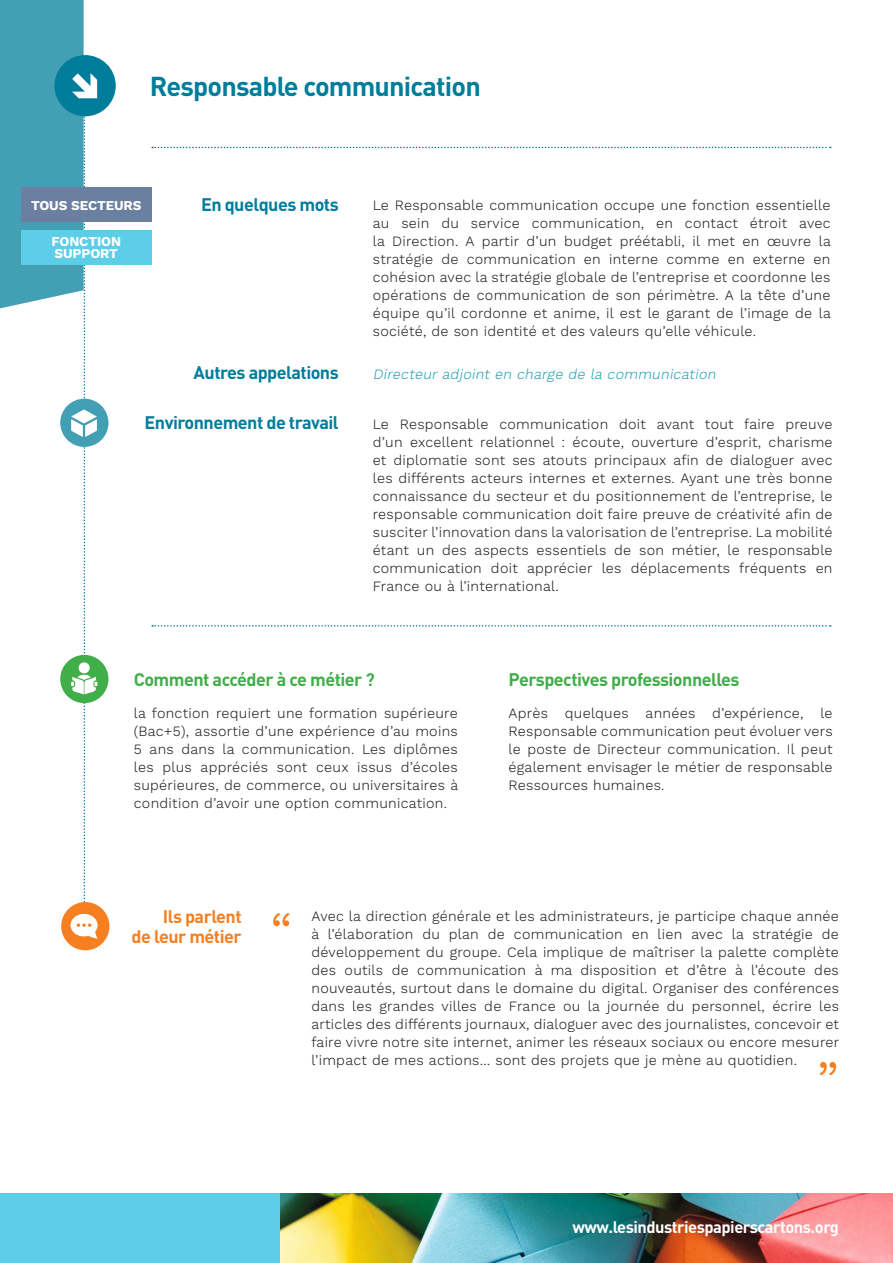
<style>
.page{position:relative;width:893px;height:1263px;background:#fff}
.page>*{position:absolute;margin:0;border:0;box-sizing:border-box;transform-origin:0 0}
.t1{font:300 60px "Work Sans";color:#f67f21}
.t2{font:700 27px "DINOT";letter-spacing:-.03em;color:#007d9b}
.t3{font:700 18px "DINOT";letter-spacing:-.03em;color:#007d9b}
.t4{font:700 18px "DINOT";letter-spacing:-.03em;color:#40ae49}
.t5{font:700 18px "DINOT";letter-spacing:-.03em;color:#f67f21}
.t6{font:700 16.5px "DINOT";letter-spacing:-.03em;color:#fff}
.t7{font:300 14.25px/18px "Work Sans";letter-spacing:.02em;color:#231f20;text-align:justify}
.t8{font:italic 300 14.25px "Work Sans";color:#20a1b2}
.t9{font:700 13.5px/12px "Work Sans";letter-spacing:-.01em;color:#fff}
</style>
<div class="page">
<div style="left:21px;top:188px;width:130px;height:34px;background:#6b7fa0"></div>
<div style="left:21px;top:230px;width:130px;height:34px;background:#5ccee8"></div>
<div style="left:54px;top:55px;width:62px;height:61px;background:#007d9b;border-radius:50%"></div>
<div style="left:0;top:1193px;width:893px;height:70px;background:#5ccee8"></div>
<img style="left:281px;top:1193px;width:612px;height:70px">
<div style="left:60px;top:655px;width:48px;height:48px;background:#40ae49;border-radius:50%"></div>
<div style="left:61px;top:902px;width:48px;height:48px;background:#f67f21;border-radius:50%"></div>
<div style="left:60px;top:399px;width:48px;height:48px;background:#43a0b4;border-radius:50%"></div>
<svg style="left:0;top:0;width:98px;height:939px"></svg>
<svg style="left:152px;top:147px;width:679px;height:1px"></svg>
<svg style="left:152px;top:625px;width:679px;height:2px"></svg>
<p class="t2" style="left:150px;top:67px;width:333px">Responsable communication</p>
<p class="t3" style="left:201px;top:192px;width:139px">En quelques mots</p>
<p class="t7" style="left:373px;top:197px;width:460px">Le Responsable communication occupe une fonction essentielle au sein du service communication, en contact étroit avec la Direction. A partir d’un budget préétabli, il met en œuvre la stratégie de communication en interne comme en externe en cohésion avec la stratégie globale de l’entreprise et coordonne les opérations de communication de son périmètre. A la tête d’une équipe qu’il cordonne et anime, il est le garant de l’image de la société, de son identité et des valeurs qu’elle véhicule.</p>
<p class="t3" style="left:194px;top:361px;width:147px">Autres appelations</p>
<p class="t8" style="left:373px;top:366px;width:348px">Directeur adjoint en charge de la communication</p>
<p class="t3" style="left:145px;top:410px;width:196px">Environnement de travail</p>
<p class="t7" style="left:373px;top:416px;width:461px">Le Responsable communication doit avant tout faire preuve d’un excellent relationnel : écoute, ouverture d’esprit, charisme et diplomatie sont ses atouts principaux afin de dialoguer avec les différents acteurs internes et externes. Ayant une très bonne connaissance du secteur et du positionnement de l’entreprise, le responsable communication doit faire preuve de créativité afin de susciter l’innovation dans la valorisation de l’entreprise. La mobilité étant un des aspects essentiels de son métier, le responsable communication doit apprécier les déplacements fréquents en France ou à l’international.</p>
<p class="t9" style="left:31px;top:200px;width:112px">TOUS SECTEURS</p>
<p class="t9" style="left:52px;top:236px;width:71px">FONCTION<br>SUPPORT</p>
<p class="t4" style="left:134px;top:667px;width:243px">Comment accéder à ce métier ?</p>
<p class="t7" style="left:134px;top:704px;width:326px">la fonction requiert une formation supérieure (Bac+5), assortie d’une expérience d’au moins 5 ans dans la communication. Les diplômes les plus appréciés sont ceux issus d’écoles supérieures, de commerce, ou universitaires à condition d’avoir une option communication.</p>
<p class="t4" style="left:509px;top:667px;width:233px">Perspectives professionnelles</p>
<p class="t7" style="left:509px;top:704px;width:326px">Après quelques années d’expérience, le Responsable communication peut évoluer vers le poste de Directeur communication. Il peut également envisager le métier de responsable Ressources humaines.</p>
<p class="t5" style="left:163px;top:905px;width:80px">Ils parlent</p>
<p class="t5" style="left:132px;top:924px;width:112px">de leur métier</p>
<p class="t1" style="left:270px;top:899px;width:24px">“</p>
<p class="t7" style="left:311px;top:907px;width:529px">Avec la direction générale et les administrateurs, je participe chaque année à l’élaboration du plan de communication en lien avec la stratégie de développement du groupe. Cela implique de maîtriser la palette complète des outils de communication à ma disposition et d’être à l’écoute des nouveautés, surtout dans le domaine du digital. Organiser des conférences dans les grandes villes de France ou la journée du personnel, écrire les articles des différents journaux, dialoguer avec des journalistes, concevoir et faire vivre notre site internet, animer les réseaux sociaux ou encore mesurer l’impact de mes actions… sont des projets que je mène au quotidien.</p>
<p class="t1" style="left:816px;top:1048px;width:24px">”</p>
<p class="t6" style="left:572px;top:1216px;width:268px">www.lesindustriespapierscartons.org</p>
</div>
